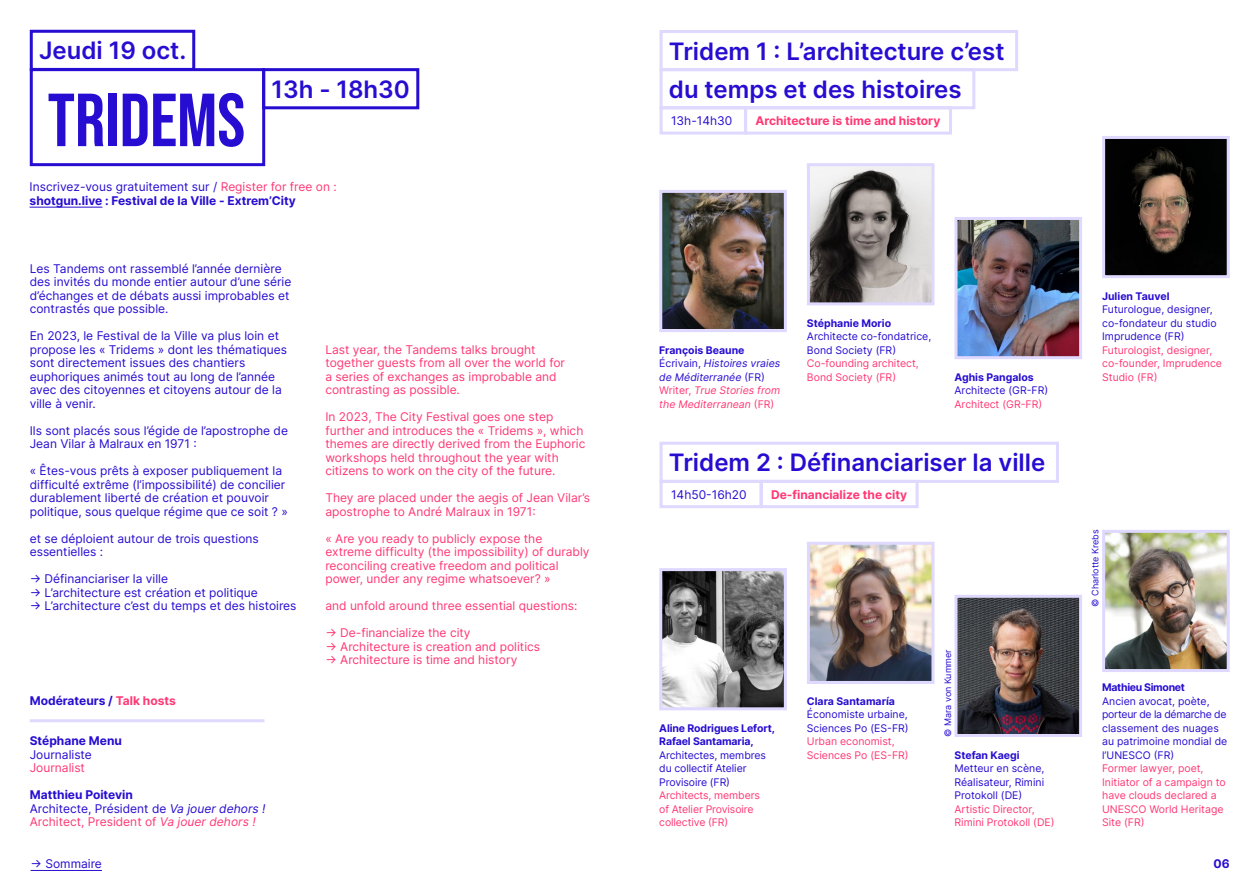
<style>
.page{position:relative;width:1259px;height:893px;background:#fff}
.page>*{position:absolute;margin:0;border:0;box-sizing:border-box;transform-origin:0 0}
.t1{font:700 75px "Bebas Neue Pro";color:#260dd1}
.t2{font:600 24px/38.1px "Inter";color:#260dd1}
.t3{font:12px/13.5px "Inter";color:#260dd1}
.t4{font:12px/13.5px "Inter";color:#ff3874}
.t5{font:700 12px/14.4px "Inter";color:#260dd1}
.t6{font:700 12px "Inter";color:#ff3874}
.t7{font:10.5px/13.5px "Inter";color:#260dd1}
.t8{font:10.5px/13.5px "Inter";color:#ff3874}
.t9{font:700 10.5px/13.5px "Inter";letter-spacing:-.005em;color:#260dd1}
.t10{font:italic 10.5px/13.5px "Inter";color:#ff3874}
.t11{font:700 10.5px "Inter";letter-spacing:-.03em;color:#260dd1}
.t12{font:9px "Inter";color:#260dd1}
.s1{font-weight:400}
.s2{font-weight:400;color:#ff3874}
.s3{color:#ff3874}
.s4{font-weight:700}
.s5{font-style:italic}
.s6{font-style:italic;color:#ff3874}
.s7{font-weight:700;font-style:normal;color:#260dd1}
.s8{font-style:normal;color:#260dd1}
.s9{color:#260dd1}
.s10{font-style:normal}
</style>
<div class="page">
<img style="left:811px;top:167px;width:119px;height:134px">
<div style="left:807px;top:163px;width:127px;height:142px;border:3px solid #dfd8ff"></div>
<img style="left:1106px;top:140px;width:119px;height:134px">
<div style="left:1102px;top:136px;width:127px;height:142px;border:3px solid #dfd8ff"></div>
<img style="left:1106px;top:534px;width:119px;height:134px">
<div style="left:1102px;top:530px;width:127px;height:142px;border:3px solid #dfd8ff"></div>
<img style="left:663px;top:194px;width:120px;height:134px">
<div style="left:659px;top:190px;width:128px;height:142px;border:3px solid #dfd8ff"></div>
<img style="left:958px;top:221px;width:120px;height:134px">
<div style="left:954px;top:217px;width:128px;height:142px;border:3px solid #dfd8ff"></div>
<img style="left:663px;top:572px;width:120px;height:134px">
<div style="left:659px;top:568px;width:128px;height:142px;border:3px solid #dfd8ff"></div>
<div style="left:659px;top:480px;width:104px;height:28px;border:3px solid #dfd8ff"></div>
<div style="left:759px;top:480px;width:159px;height:28px;border:3px solid #dfd8ff"></div>
<div style="left:659px;top:106px;width:88px;height:29px;border:3px solid #dfd8ff"></div>
<div style="left:744px;top:106px;width:208px;height:29px;border:3px solid #dfd8ff"></div>
<div style="left:659px;top:442px;width:400px;height:41px;border:3px solid #dfd8ff"></div>
<div style="left:659px;top:30px;width:359px;height:41px;border:3px solid #dfd8ff"></div>
<div style="left:659px;top:68px;width:316px;height:41px;border:3px solid #dfd8ff"></div>
<div style="left:30px;top:30px;width:165px;height:41px;border:3px solid #260dd1"></div>
<div style="left:262px;top:68px;width:157px;height:41px;border:3px solid #260dd1"></div>
<div style="left:30px;top:68px;width:235px;height:98px;border:3px solid #260dd1"></div>
<img style="left:958px;top:599px;width:120px;height:134px">
<div style="left:954px;top:595px;width:128px;height:142px;border:3px solid #dfd8ff"></div>
<img style="left:811px;top:546px;width:119px;height:134px">
<div style="left:807px;top:542px;width:127px;height:142px;border:3px solid #dfd8ff"></div>
<hr style="left:30px;top:207px;width:72px;height:1px;background:#260dd1">
<hr style="left:30px;top:719px;width:234px;height:3px;background:#dfd8ff">
<hr style="left:31px;top:870px;width:71px;height:1px;background:#260dd1">
<h2 class="t2" style="left:39px;top:31px;width:149px">Jeudi 19 oct.</h2>
<h1 class="t1" style="left:48px;top:77px;width:199px">TRIDEMS</h1>
<h2 class="t2" style="left:271px;top:69px;width:140px">13h - 18h30</h2>
<p class="t5" style="left:30px;top:179px;width:309px"><span class="s1">Inscrivez-vous gratuitement sur /</span> <span class="s2">Register for free on : </span>shotgun.live : Festival de la Ville - Extrem’City</p>
<p class="t3" style="left:30px;top:261px;width:263px">Les Tandems ont rassemblé l’année dernière des invités du monde entier autour d’une série d’échanges et de débats aussi improbables et contrastés que possible.</p>
<p class="t3" style="left:30px;top:329px;width:259px">En 2023, le Festival de la Ville va plus loin et propose les « Tridems » dont les thématiques sont directement issues des chantiers euphoriques animés tout au long de l’année avec des citoyennes et citoyens autour de la ville à venir.</p>
<p class="t3" style="left:30px;top:423px;width:260px">Ils sont placés sous l’égide de l’apostrophe de<br>Jean Vilar à Malraux en 1971 :</p>
<p class="t3" style="left:30px;top:464px;width:260px">« Êtes-vous prêts à exposer publiquement la difficulté extrême (l’impossibilité) de concilier durablement liberté de création et pouvoir politique, sous quelque régime que ce soit ? »</p>
<p class="t3" style="left:30px;top:531px;width:231px">et se déploient autour de trois questions essentielles :</p>
<p class="t3" style="left:30px;top:572px;width:140px">→ Définanciariser la ville</p>
<p class="t3" style="left:30px;top:585px;width:230px">→ L’architecture est création et politique</p>
<p class="t3" style="left:30px;top:599px;width:268px">→ L’architecture c’est du temps et des histoires</p>
<p class="t5" style="left:30px;top:693px;width:147px">Modérateurs / <span class="s3">Talk hosts</span></p>
<p class="t5" style="left:30px;top:733px;width:94px">Stéphane Menu</p>
<p class="t3" style="left:30px;top:747px;width:64px">Journaliste</p>
<p class="t4" style="left:30px;top:761px;width:57px">Journalist</p>
<p class="t3" style="left:30px;top:788px;width:237px"><span class="s4">Matthieu Poitevin<br></span>Architecte, Président de <span class="s5">Va jouer dehors !<br></span><span class="s3">Architect, President of</span> <span class="s6">Va jouer dehors !</span></p>
<p class="t4" style="left:325px;top:342px;width:241px">Last year, the Tandems talks brought together guests from all over the world for a series of exchanges as improbable and contrasting as possible.</p>
<p class="t4" style="left:325px;top:410px;width:261px">In 2023, The City Festival goes one step further and introduces the « Tridems », which themes are directly derived from the Euphoric workshops held throughout the year with citizens to work on the city of the future.</p>
<p class="t4" style="left:325px;top:491px;width:266px">They are placed under the aegis of Jean Vilar’s apostrophe to André Malraux in 1971:</p>
<p class="t4" style="left:325px;top:531px;width:266px">« Are you ready to publicly expose the extreme difficulty (the impossibility) of durably reconciling creative freedom and political power, under any regime whatsoever? »</p>
<p class="t4" style="left:325px;top:599px;width:253px">and unfold around three essential questions:</p>
<p class="t4" style="left:325px;top:626px;width:147px">→ De-financialize the city</p>
<p class="t4" style="left:325px;top:639px;width:216px">→ Architecture is creation and politics</p>
<p class="t4" style="left:325px;top:653px;width:193px">→ Architecture is time and history</p>
<h2 class="t2" style="left:669px;top:31px;width:337px">Tridem 1 : L’architecture c’est du temps et des histoires</h2>
<p class="t3" style="left:671px;top:114px;width:63px">13h-14h30</p>
<p class="t6" style="left:755px;top:112px;width:186px">Architecture is time and history</p>
<p class="t10" style="left:659px;top:343px;width:123px"><span class="s7">François Beaune<br></span><span class="s8">Écrivain,</span> <span class="s9">Histoires vraies de Méditerranée</span> <span class="s8">(FR)<br></span><span class="s10">Writer,</span> True Stories from the Mediterranean <span class="s10">(FR)</span></p>
<p class="t9" style="left:807px;top:316px;width:86px">Stéphanie Morio</p>
<p class="t7" style="left:807px;top:330px;width:126px">Architecte co-fondatrice,<br>Bond Society (FR)</p>
<p class="t8" style="left:807px;top:357px;width:113px">Co-founding architect,<br>Bond Society (FR)</p>
<p class="t9" style="left:954px;top:370px;width:81px">Aghis Pangalos</p>
<p class="t7" style="left:954px;top:383px;width:95px">Architecte (GR-FR)</p>
<p class="t8" style="left:954px;top:397px;width:89px">Architect (GR-FR)</p>
<h2 class="t2" style="left:669px;top:443px;width:378px">Tridem 2 : Définanciariser la ville</h2>
<p class="t3" style="left:671px;top:487px;width:77px">14h50-16h20</p>
<p class="t6" style="left:771px;top:486px;width:137px">De-financialize the city</p>
<p class="t9" style="left:659px;top:721px;width:117px">Aline Rodrigues Lefort,<br>Rafael Santamaria,</p>
<p class="t7" style="left:659px;top:748px;width:108px">Architectes, membres du collectif Atelier<br>Provisoire (FR)</p>
<p class="t8" style="left:659px;top:788px;width:102px">Architects, members of Atelier Provisoire collective (FR)</p>
<p class="t9" style="left:807px;top:694px;width:90px">Clara Santamaría</p>
<p class="t7" style="left:807px;top:707px;width:103px">Économiste urbaine,<br>Sciences Po (ES-FR)</p>
<p class="t8" style="left:807px;top:734px;width:103px">Urban economist,<br>Sciences Po (ES-FR)</p>
<p class="t12" style="left:941px;top:737px;width:89px;rotate:-90deg">© Mara von Kummer</p>
<p class="t9" style="left:954px;top:748px;width:67px">Stefan Kaegi</p>
<p class="t7" style="left:954px;top:761px;width:91px;text-align:justify">Metteur en scène, Réalisateur, Rimini Protokoll (DE)</p>
<p class="t8" style="left:954px;top:802px;width:102px">Artistic Director,<br>Rimini Protokoll (DE)</p>
<p class="t9" style="left:1102px;top:289px;width:69px">Julien Tauvel</p>
<p class="t7" style="left:1102px;top:302px;width:116px">Futurologue, designer, co-fondateur du studio<br>Imprudence (FR)</p>
<p class="t8" style="left:1102px;top:343px;width:121px">Futurologist, designer, co-founder, Imprudence<br>Studio (FR)</p>
<p class="t12" style="left:1088px;top:607px;width:79px;rotate:-90deg">© Charlotte Krebs</p>
<p class="t11" style="left:1102px;top:680px;width:84px">Mathieu Simonet</p>
<p class="t7" style="left:1102px;top:694px;width:127px">Ancien avocat, poète, porteur de la démarche de classement des nuages au patrimoine mondial de l’UNESCO (FR)</p>
<p class="t8" style="left:1102px;top:762px;width:125px">Former lawyer, poet,<br>Initiator of a campaign to have clouds declared a<br>UNESCO World Heritage<br>Site (FR)</p>
<p class="t3" style="left:31px;top:857px;width:73px">-&gt; Sommaire</p>
<p class="t5" style="left:1213px;top:857px;width:18px">06</p>
</div>
